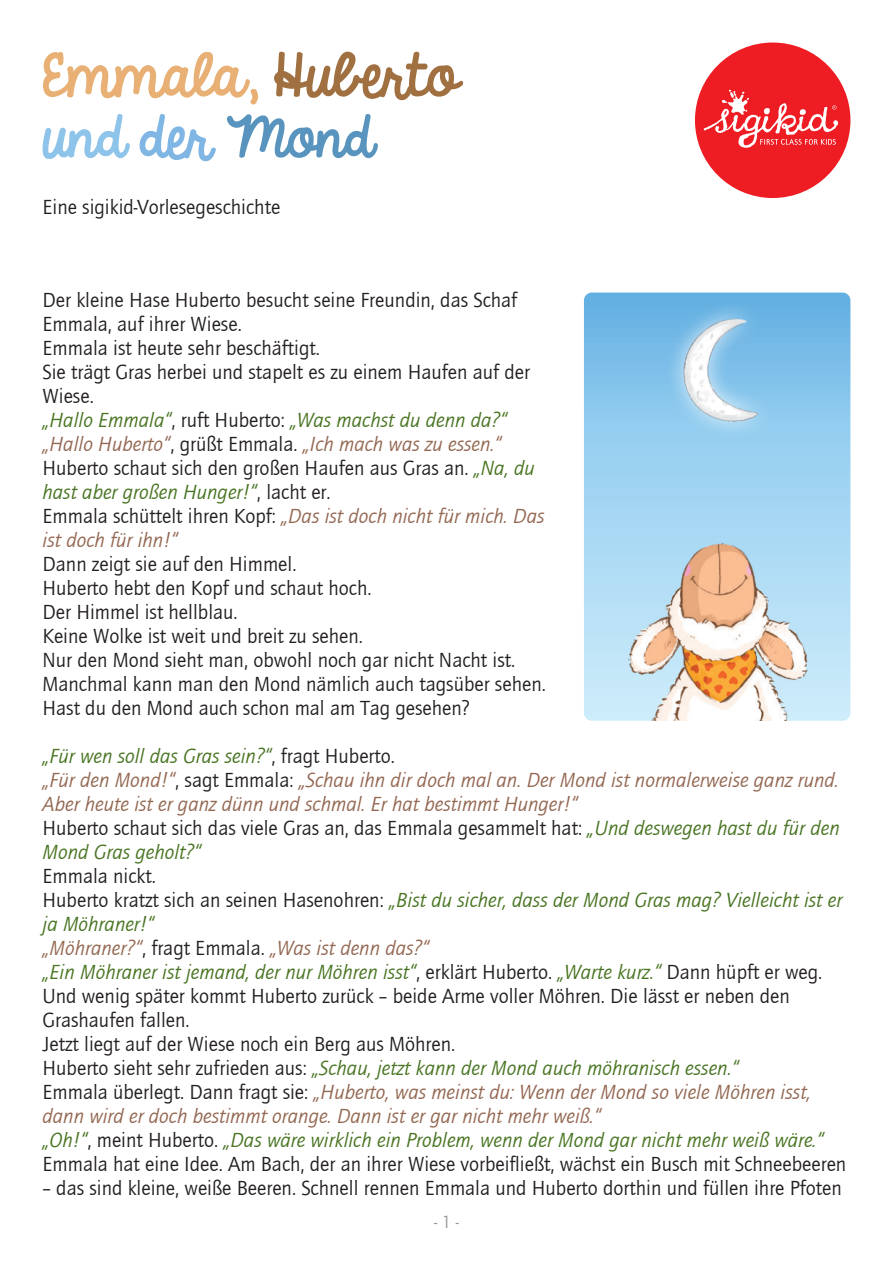
<style>
.page{position:relative;width:893px;height:1263px;background:#fff}
.page>*{position:absolute;margin:0;border:0;box-sizing:border-box;transform-origin:0 0}
.t1{font:52.5px "Sigikid Always A Good Time";color:#e8b074}
.t2{font:51px "Sigikid Always A Good Time";color:#5894be}
.t3{font:21px/24px "Quay Itc T";color:#231f20}
.t4{font:italic 21px/24px "Quay Itc T";color:#936751}
.t5{font:italic 21px/24px "Quay Itc T";color:#487421}
.t6{font:18px "Quay Itc T";color:#939598}
.s1{color:#a17041}
.s2{color:#8ec4ea}
.s3{color:#80b6e3}
.s4{font-style:normal;color:#231f20}
.s5{font-style:italic;color:#487421}
</style>
<div class="page">
<svg style="left:584px;top:293px;width:266px;height:428px;background:#93ccee"></svg>
<img style="left:600px;top:498px;width:236px;height:223px">
<img style="left:639px;top:292px;width:158px;height:156px">
<div style="left:695px;top:43px;width:155px;height:155px;background:#ee1d23;border-radius:50%"></div>
<svg style="left:704px;top:90px;width:134px;height:58px"></svg>
<p class="t1" style="left:43px;top:32px;width:416px">Emmala, <span class="s1">Huberto</span></p>
<p class="t2" style="left:43px;top:95px;width:332px"><span class="s2">und</span> <span class="s3">der</span> Mond</p>
<p class="t3" style="left:43px;top:194px;width:239px">Eine sigikid-Vorlesegeschichte</p>
<p class="t3" style="left:43px;top:288px;width:476px">Der kleine Hase Huberto besucht seine Freundin, das Schaf<br>Emmala, auf ihrer Wiese.</p>
<p class="t3" style="left:43px;top:336px;width:279px">Emmala ist heute sehr beschäftigt.</p>
<p class="t3" style="left:43px;top:360px;width:489px">Sie trägt Gras herbei und stapelt es zu einem Haufen auf der<br>Wiese.</p>
<p class="t5" style="left:43px;top:408px;width:466px">„Hallo Emmala“<span class="s4">, ruft Huberto:</span> „Was machst du denn da?“</p>
<p class="t4" style="left:43px;top:432px;width:461px">„Hallo Huberto“<span class="s4">, grüßt Emmala.</span> „Ich mach was zu essen.“</p>
<p class="t3" style="left:43px;top:456px;width:494px">Huberto schaut sich den großen Haufen aus Gras an. <span class="s5">„Na, du hast aber großen Hunger!“</span>, lacht er.</p>
<p class="t4" style="left:43px;top:504px;width:503px"><span class="s4">Emmala schüttelt ihren Kopf:</span> „Das ist doch nicht für mich. Das ist doch für ihn!“</p>
<p class="t3" style="left:43px;top:552px;width:255px">Dann zeigt sie auf den Himmel.</p>
<p class="t3" style="left:43px;top:576px;width:330px">Huberto hebt den Kopf und schaut hoch.</p>
<p class="t3" style="left:43px;top:600px;width:197px">Der Himmel ist hellblau.</p>
<p class="t3" style="left:43px;top:624px;width:322px">Keine Wolke ist weit und breit zu sehen.</p>
<p class="t3" style="left:43px;top:648px;width:474px">Nur den Mond sieht man, obwohl noch gar nicht Nacht ist.</p>
<p class="t3" style="left:43px;top:672px;width:505px">Manchmal kann man den Mond nämlich auch tagsüber sehen.</p>
<p class="t3" style="left:43px;top:696px;width:429px">Hast du den Mond auch schon mal am Tag gesehen?</p>
<p class="t5" style="left:43px;top:744px;width:354px">„Für wen soll das Gras sein?“<span class="s4">, fragt Huberto.</span></p>
<p class="t4" style="left:43px;top:768px;width:798px">„Für den Mond!“<span class="s4">, sagt Emmala:</span> „Schau ihn dir doch mal an. Der Mond ist normalerweise ganz rund.<br>Aber heute ist er ganz dünn und schmal. Er hat bestimmt Hunger!“</p>
<p class="t3" style="left:43px;top:816px;width:799px">Huberto schaut sich das viele Gras an, das Emmala gesammelt hat: <span class="s5">„Und deswegen hast du für den<br>Mond Gras geholt?“</span></p>
<p class="t3" style="left:43px;top:864px;width:115px">Emmala nickt.</p>
<p class="t5" style="left:43px;top:888px;width:801px"><span class="s4">Huberto kratzt sich an seinen Hasenohren:</span> „Bist du sicher, dass der Mond Gras mag? Vielleicht ist er ja Möhraner!“</p>
<p class="t4" style="left:43px;top:936px;width:388px">„Möhraner?“<span class="s4">, fragt Emmala.</span> „Was ist denn das?“</p>
<p class="t3" style="left:43px;top:960px;width:781px"><span class="s5">„Ein Möhraner ist jemand, der nur Möhren isst“</span>, erklärt Huberto. <span class="s5">„Warte kurz.“</span> Dann hüpft er weg.<br>Und wenig später kommt Huberto zurück – beide Arme voller Möhren. Die lässt er neben den<br>Grashaufen fallen.</p>
<p class="t3" style="left:43px;top:1032px;width:414px">Jetzt liegt auf der Wiese noch ein Berg aus Möhren.</p>
<p class="t5" style="left:43px;top:1056px;width:698px"><span class="s4">Huberto sieht sehr zufrieden aus:</span> „Schau, jetzt kann der Mond auch möhranisch essen.“</p>
<p class="t4" style="left:43px;top:1080px;width:770px"><span class="s4">Emmala überlegt. Dann fragt sie:</span> „Huberto, was meinst du: Wenn der Mond so viele Möhren isst, dann wird er doch bestimmt orange. Dann ist er gar nicht mehr weiß.“</p>
<p class="t5" style="left:43px;top:1128px;width:783px">„Oh!“<span class="s4">, meint Huberto.</span> „Das wäre wirklich ein Problem, wenn der Mond gar nicht mehr weiß wäre.“</p>
<p class="t3" style="left:43px;top:1152px;width:805px">Emmala hat eine Idee. Am Bach, der an ihrer Wiese vorbeifließt, wächst ein Busch mit Schneebeeren</p>
<p class="t3" style="left:43px;top:1176px;width:801px">– das sind kleine, weiße Beeren. Schnell rennen Emmala und Huberto dorthin und füllen ihre Pfoten</p>
<p class="t6" style="left:434px;top:1211px;width:26px">- 1 -</p>
</div>
